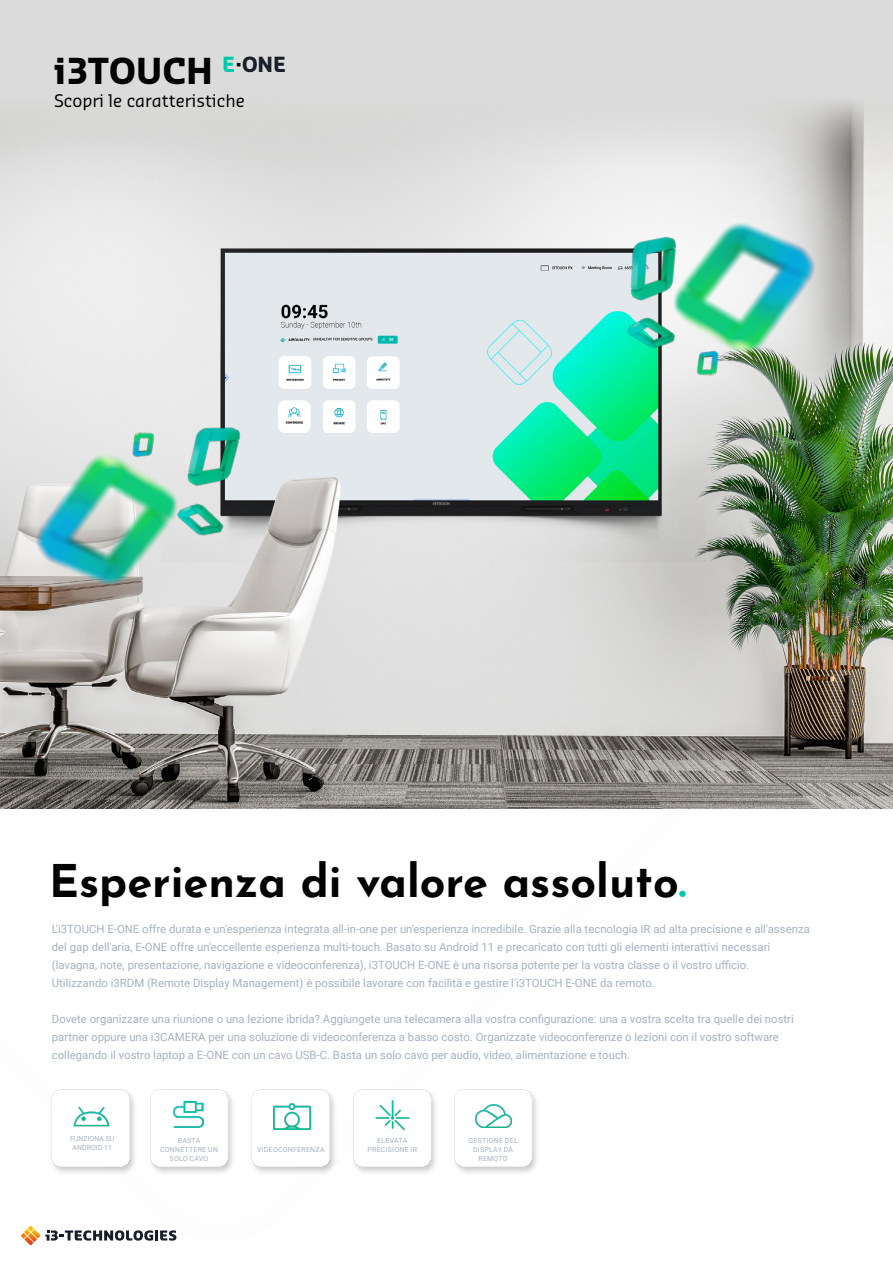
<style>
.page{position:relative;width:893px;height:1263px;background:#fff}
.page>*{position:absolute;margin:0;border:0;box-sizing:border-box;transform-origin:0 0}
.t1{font:700 45px "Josefin Sans";color:#020203}
.t2{font:700 34.95px "Sansa";color:#020203}
.t3{font:16.95px "Sansa";color:#020203}
.t4{font:11.4px/18px "Roboto";color:#a5b2c0}
.t5{font:7.05px/9px "Roboto";letter-spacing:.035em;color:#a5b2c0;text-align:center}
.t6{font:7.05px/9px "Roboto";color:#a5b2c0;text-align:center}
.s1{color:#00c8aa}
</style>
<div class="page">
<img style="left:0;top:0;width:893px;height:809px">
<svg style="left:21px;top:1226px;width:155px;height:19px"></svg>
<img style="left:634px;top:190px;width:223px;height:216px">
<img style="left:0;top:401px;width:216px;height:216px">
<img style="left:154px;top:400px;width:112px;height:108px">
<img style="left:163px;top:490px;width:75px;height:58px">
<img style="left:590px;top:209px;width:118px;height:115px">
<img style="left:611px;top:298px;width:80px;height:68px">
<img style="left:454px;top:1089px;width:83px;height:84px">
<img style="left:475px;top:1104px;width:36px;height:23px">
<img style="left:51px;top:1089px;width:84px;height:84px">
<img style="left:72px;top:1098px;width:39px;height:38px">
<img style="left:353px;top:1089px;width:83px;height:84px">
<img style="left:375px;top:1097px;width:35px;height:36px">
<img style="left:150px;top:1089px;width:83px;height:84px">
<img style="left:174px;top:1102px;width:30px;height:25px">
<img style="left:251px;top:1089px;width:84px;height:84px">
<img style="left:273px;top:1103px;width:37px;height:26px">
<h2 class="t2" style="left:54px;top:48px;width:234px">i3TOUCH <sup>E</sup><sup>·</sup><sup>ONE</sup></h2>
<h3 class="t3" style="left:54px;top:90px;width:192px">Scopri le caratteristiche</h3>
<h1 class="t1" style="left:49px;top:841px;width:639px">Esperienza di valore assoluto<span class="s1">.</span></h1>
<p class="t4" style="left:52px;top:920px;width:759px">L'i3TOUCH E-ONE offre durata e un'esperienza integrata all-in-one per un'esperienza incredibile. Grazie alla tecnologia IR ad alta precisione e all'assenza del gap dell'aria, E-ONE offre un'eccellente esperienza multi-touch. Basato su Android 11 e precaricato con tutti gli elementi interattivi necessari (lavagna, note, presentazione, navigazione e videoconferenza), i3TOUCH E-ONE è una risorsa potente per la vostra classe o il vostro ufficio.<br>Utilizzando i3RDM (Remote Display Management) è possibile lavorare con facilità e gestire l'i3TOUCH E-ONE da remoto.</p>
<p class="t4" style="left:52px;top:1009px;width:743px">Dovete organizzare una riunione o una lezione ibrida? Aggiungete una telecamera alla vostra configurazione: una a vostra scelta tra quelle dei nostri partner oppure una i3CAMERA per una soluzione di videoconferenza a basso costo. Organizzate videoconferenze o lezioni con il vostro software collegando il vostro laptop a E-ONE con un cavo USB-C. Basta un solo cavo per audio, video, alimentazione e touch.</p>
<p class="t6" style="left:70px;top:1134px;width:46px">FUNZIONA SU<br>ANDROID 11</p>
<p class="t5" style="left:367px;top:1135px;width:51px">ELEVATA<br>PRECISIONE IR</p>
<p class="t5" style="left:160px;top:1135px;width:60px">BASTA<br>CONNETTERE UN<br>SOLO CAVO</p>
<p class="t5" style="left:257px;top:1144px;width:69px">VIDEOCONFERENZA</p>
<p class="t5" style="left:468px;top:1135px;width:51px">GESTIONE DEL<br>DISPLAY DA<br>REMOTO</p>
</div>
